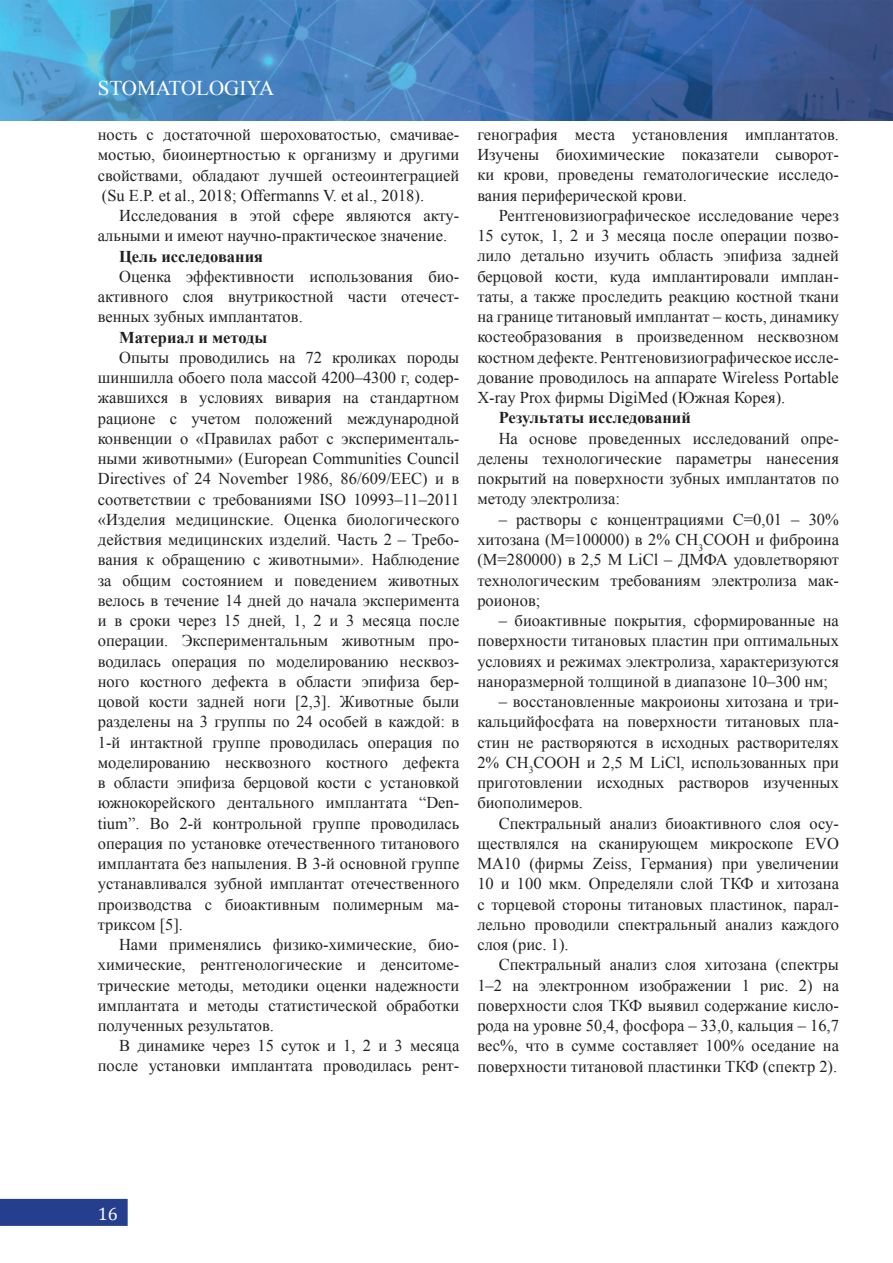
<style>
.page{position:relative;width:893px;height:1263px;background:#fff}
.page>*{position:absolute;margin:0;border:0;box-sizing:border-box;transform-origin:0 0}
.t1{font:21px "Times New Roman";color:#fff}
.t2{font:18px "Cambria";color:#fff}
.t3{font:16.5px/20.2px "Times New Roman";color:#231f20;text-align:justify}
.t4{font:700 16.5px "Times New Roman";color:#231f20}
</style>
<div class="page">
<img style="left:0;top:0;width:893px;height:121px">
<div style="left:0;top:1199px;width:128px;height:27px;background:#253f8e;border:2px solid #253f8e"></div>
<p class="t1" style="left:98px;top:74px;width:178px">STOMATOLOGIYA</p>
<p class="t3" style="left:98px;top:124px;width:363px">ность с достаточной шероховатостью, смачивае&shy;мостью, биоинертностью к организму и другими свойствами, обладают лучшей остеоинтеграцией (Su E.P. et al., 2018; Offermanns V. et al., 2018).</p>
<p class="t3" style="left:98px;top:205px;width:362px;text-indent:21px">Исследования в этой сфере являются акту&shy;альными и имеют научно-практическое значение.</p>
<p class="t4" style="left:119px;top:245px;width:146px">Цель исследования</p>
<p class="t3" style="left:98px;top:266px;width:363px;text-indent:21px">Оценка эффективности использования био&shy;активного слоя внутрикостной части отечест&shy;венных зубных имплантатов.</p>
<p class="t4" style="left:119px;top:326px;width:150px">Материал и методы</p>
<p class="t3" style="left:98px;top:347px;width:363px;text-indent:21px">Опыты проводились на 72 кроликах породы шиншилла обоего пола массой 4200–4300 г, содер&shy;жавшихся в условиях вивария на стандартном рационе с учетом положений международной конвенции о «Правилах работ с эксперименталь&shy;ными животными» (European Communities Council Directives of 24 November 1986, 86/609/EEC) и в соответствии с требованиями ISO 10993–11–2011 «Изделия медицинские. Оценка биологического действия медицинских изделий. Часть 2 – Требо&shy;вания к обращению с животными». Наблюдение за общим состоянием и поведением животных велось в течение 14 дней до начала эксперимента и в сроки через 15 дней, 1, 2 и 3 месяца после операции. Экспериментальным животным про&shy;водилась операция по моделированию несквоз&shy;ного костного дефекта в области эпифиза бер&shy;цовой кости задней ноги [2,3]. Животные были разделены на 3 группы по 24 особей в каждой: в 1-й интактной группе проводилась операция по моделированию несквозного костного дефекта в области эпифиза берцовой кости с установкой южнокорейского дентального имплантата “Den&shy;tium”. Во 2-й контрольной группе проводилась операция по установке отечественного титанового имплантата без напыления. В 3-й основной группе устанавливался зубной имплантат отечественного производства с биоактивным полимерным ма&shy;триксом [5].</p>
<p class="t3" style="left:98px;top:934px;width:363px;text-indent:21px">Нами применялись физико-химические, био&shy;химические, рентгенологические и денситоме&shy;трические методы, методики оценки надежности имплантата и методы статистической обработки полученных результатов.</p>
<p class="t3" style="left:98px;top:1035px;width:363px;text-align:right">В динамике через 15 суток и 1, 2 и 3 месяца после установки имплантата проводилась рент-</p>
<p class="t3" style="left:477px;top:124px;width:363px">генография места установления имплантатов.<br>Изучены биохимические показатели сыворот&shy;ки крови, проведены гематологические исследо&shy;вания периферической крови.</p>
<p class="t3" style="left:477px;top:205px;width:363px;text-indent:21px">Рентгеновизиографическое исследование через 15 суток, 1, 2 и 3 месяца после операции позво&shy;лило детально изучить область эпифиза задней берцовой кости, куда имплантировали имплан&shy;таты, а также проследить реакцию костной ткани на границе титановый имплантат – кость, динамику костеобразования в произведенном несквозном костном дефекте. Рентгеновизиографическое иссле&shy;дование проводилось на аппарате Wireless Portable X-ray Prox фирмы DigiMed (Южная Корея).</p>
<p class="t4" style="left:499px;top:406px;width:194px">Результаты исследований</p>
<p class="t3" style="left:477px;top:428px;width:363px;text-indent:21px">На основе проведенных исследований опре&shy;делены технологические параметры нанесения покрытий на поверхности зубных имплантатов по методу электролиза:</p>
<p class="t3" style="left:477px;top:509px;width:363px;text-indent:21px">– растворы с концентрациями С=0,01 – 30% хитозана (М=100000) в 2% СН<sub>3</sub>СООН и фиброина (М=280000) в 2,5 М LiCl – ДМФА удовлетворяют технологическим требованиям электролиза мак&shy;роионов;</p>
<p class="t3" style="left:477px;top:610px;width:363px;text-indent:21px">– биоактивные покрытия, сформированные на поверхности титановых пластин при оптимальных условиях и режимах электролиза, характеризуются наноразмерной толщиной в диапазоне 10–300 нм;</p>
<p class="t3" style="left:477px;top:691px;width:363px;text-indent:21px">– восстановленные макроионы хитозана и три&shy;кальцийфосфата на поверхности титановых пла&shy;стин не растворяются в исходных растворителях 2% СН<sub>3</sub>СООН и 2,5 М LiCl, использованных при приготовлении исходных растворов изученных биополимеров.</p>
<p class="t3" style="left:477px;top:813px;width:363px;text-indent:21px">Спектральный анализ биоактивного слоя осу&shy;ществлялся на сканирующем микроскопе EVO MA10 (фирмы Zeiss, Германия) при увеличении 10 и 100 мкм. Определяли слой ТКФ и хитозана с торцевой стороны титановых пластинок, парал&shy;лельно проводили спектральный анализ каждого слоя (рис. 1).</p>
<p class="t3" style="left:477px;top:954px;width:363px;text-indent:21px">Спектральный анализ слоя хитозана (спектры 1–2 на электронном изображении 1 рис. 2) на поверхности слоя ТКФ выявил содержание кисло&shy;рода на уровне 50,4, фосфора – 33,0, кальция – 16,7 вес%, что в сумме составляет 100% оседание на поверхности титановой пластинки ТКФ (спектр 2).</p>
<p class="t2" style="left:98px;top:1203px;width:21px">16</p>
</div>
